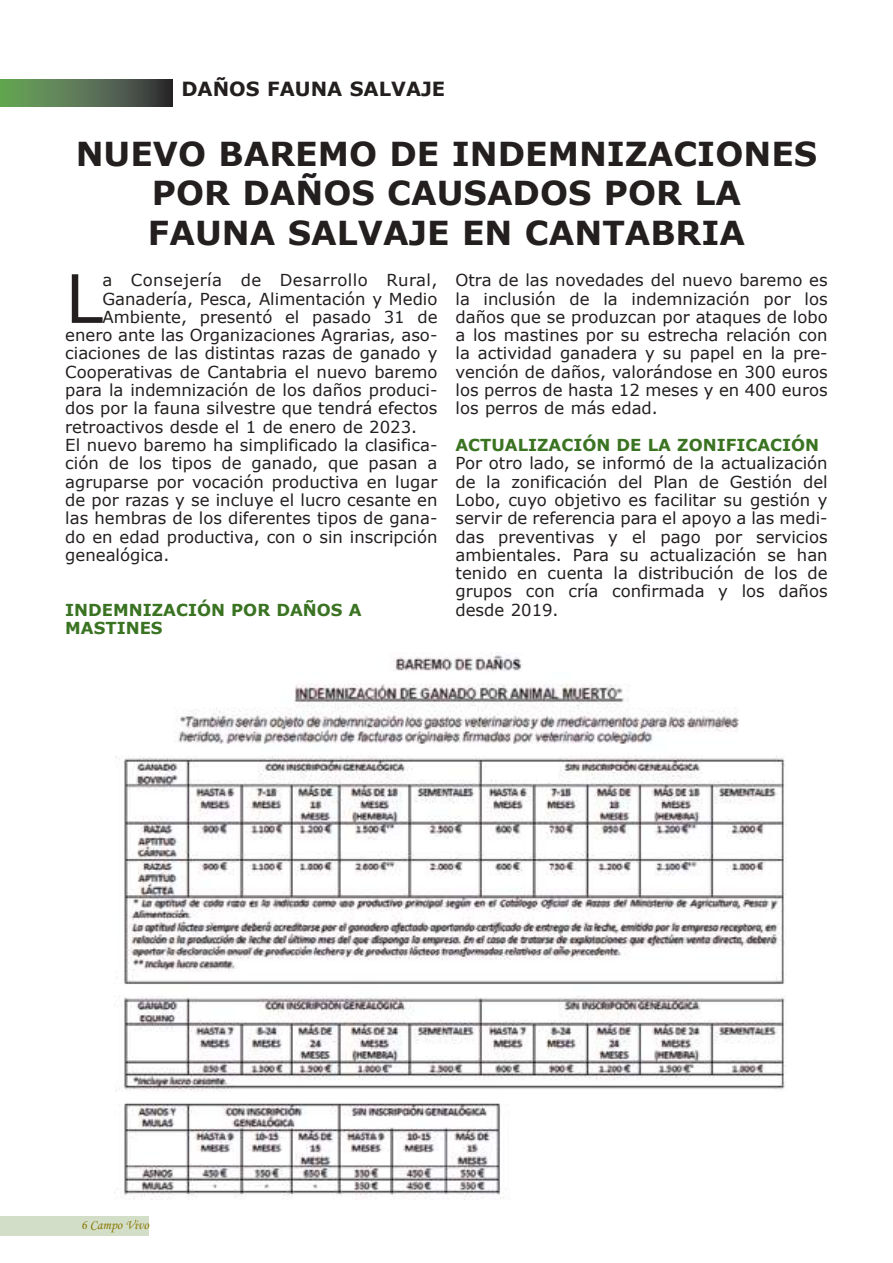
<style>
.page{position:relative;width:893px;height:1263px;background:#fff}
.page>*{position:absolute;margin:0;border:0;box-sizing:border-box;transform-origin:0 0}
.t1{font:66.9px "Verdana";color:#241f1f}
.t2{font:700 33px/39.6px "Verdana";color:#241f1f;text-align:center}
.t3{font:700 19.5px "Verdana";color:#241f1f}
.t4{font:16.5px/18.3px "Verdana";color:#241f1f;text-align:justify}
.t5{font:700 16.5px/18.3px "Verdana";color:#3a7322}
.t6{font:16.5px "Verdana";letter-spacing:.025em;color:#241f1f}
.t7{font:13.5px "Monotype Corsiva";color:#8a7907}
</style>
<div class="page">
<svg style="left:0;top:79px;width:172px;height:27px;background:#54704f"></svg>
<div style="left:0;top:1216px;width:149px;height:19px;background:#d3dec8"></div>
<img style="left:116px;top:652px;width:670px;height:547px">
<p class="t3" style="left:181px;top:76px;width:265px">DAÑOS FAUNA SALVAJE</p>
<h2 class="t2" style="left:76px;top:133px;width:743px">NUEVO BAREMO DE INDEMNIZACIONES<br>POR DAÑOS CAUSADOS POR LA<br>FAUNA SALVAJE EN CANTABRIA</h2>
<h1 class="t1" style="left:65px;top:256px;width:39px">L</h1>
<p class="t6" style="left:102px;top:270px;width:337px">a Consejería de Desarrollo Rural,</p>
<p class="t4" style="left:455px;top:271px;width:374px">Otra de las novedades del nuevo baremo es la inclusión de la indemnización por los daños que se produzcan por ataques de lobo a los mastines por su estrecha relación con la actividad ganadera y su papel en la pre&shy;vención de daños, valorándose en 300 euros los perros de hasta 12 meses y en 400 euros los perros de más edad.</p>
<p class="t5" style="left:455px;top:435px;width:365px">ACTUALIZACIÓN DE LA ZONIFICACIÓN</p>
<p class="t4" style="left:455px;top:454px;width:374px">Por otro lado, se informó de la actualización de la zonificación del Plan de Gestión del Lobo, cuyo objetivo es facilitar su gestión y servir de referencia para el apoyo a las medi&shy;das preventivas y el pago por servicios ambientales. Para su actualización se han tenido en cuenta la distribución de los de grupos con cría confirmada y los daños desde 2019.</p>
<p class="t4" style="left:102px;top:289px;width:337px">Ganadería, Pesca, Alimentación y Medio</p>
<p class="t4" style="left:102px;top:307px;width:337px">Ambiente, presentó el pasado 31 de</p>
<p class="t4" style="left:65px;top:325px;width:374px">enero ante las Organizaciones Agrarias, aso-</p>
<p class="t4" style="left:65px;top:344px;width:374px">ciaciones de las distintas razas de ganado y</p>
<p class="t4" style="left:65px;top:362px;width:374px">Cooperativas de Cantabria el nuevo baremo</p>
<p class="t4" style="left:65px;top:380px;width:374px">para la indemnización de los daños produci-</p>
<p class="t4" style="left:65px;top:399px;width:374px">dos por la fauna silvestre que tendrá efectos</p>
<p class="t4" style="left:65px;top:417px;width:353px">retroactivos desde el 1 de enero de 2023.</p>
<p class="t4" style="left:65px;top:435px;width:374px">El nuevo baremo ha simplificado la clasifica-</p>
<p class="t4" style="left:65px;top:454px;width:374px">ción de los tipos de ganado, que pasan a</p>
<p class="t4" style="left:65px;top:472px;width:374px">agruparse por vocación productiva en lugar</p>
<p class="t4" style="left:65px;top:490px;width:374px">de por razas y se incluye el lucro cesante en</p>
<p class="t4" style="left:65px;top:508px;width:374px">las hembras de los diferentes tipos de gana-</p>
<p class="t4" style="left:65px;top:527px;width:374px">do en edad productiva, con o sin inscripción</p>
<p class="t4" style="left:65px;top:545px;width:106px">genealógica.</p>
<p class="t5" style="left:65px;top:600px;width:298px">INDEMNIZACIÓN POR DAÑOS A<br>MASTINES</p>
<p class="t7" style="left:81px;top:1216px;width:70px">6 Campo Vivo</p>
</div>
